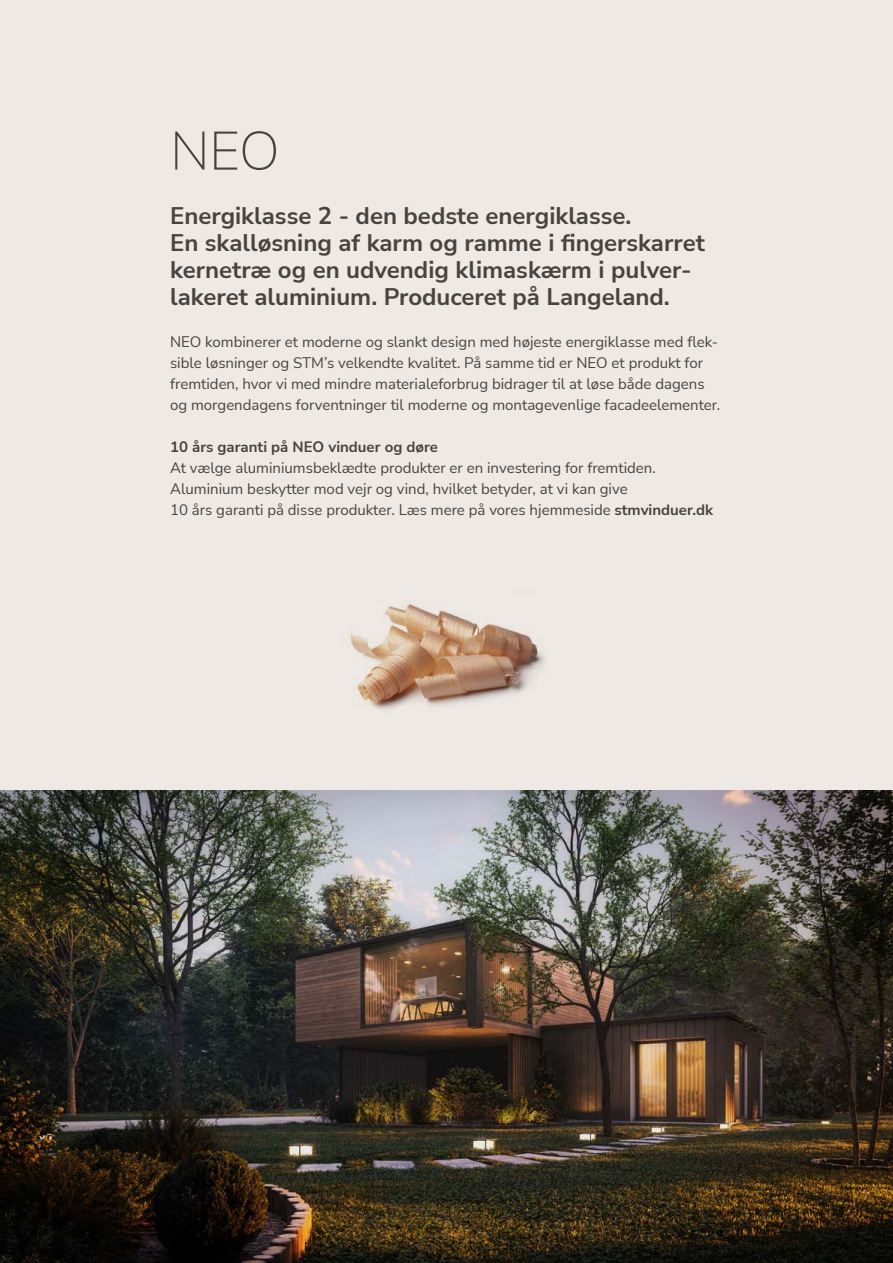
<style>
.page{position:relative;width:893px;height:1263px;background:#eee9e4}
.page>*{position:absolute;margin:0;border:0;box-sizing:border-box;transform-origin:0 0}
.t1{font:200 54px "Nunito Sans";color:#464340}
.t2{font:700 24px/27px "Nunito Sans";color:#464340}
.t3{font:15px/21px "Nunito Sans";color:#464340}
.t4{font:700 15px "Nunito Sans";color:#464340}
.s1{font-weight:700}
</style>
<div class="page">
<img style="left:0;top:791px;width:893px;height:472px">
<img style="left:350px;top:601px;width:196px;height:109px">
<h1 class="t1" style="left:170px;top:114px;width:111px">NEO</h1>
<h2 class="t2" style="left:170px;top:201px;width:536px">Energiklasse 2 - den bedste energiklasse.<br>En skalløsning af karm og ramme i fingerskarret kernetræ og en udvendig klimaskærm i pulver&shy;lakeret aluminium. Produceret på Langeland.</h2>
<p class="t3" style="left:170px;top:330px;width:552px">NEO kombinerer et moderne og slankt design med højeste energiklasse med flek&shy;sible løsninger og STM’s velkendte kvalitet. På samme tid er NEO et produkt for fremtiden, hvor vi med mindre materialeforbrug bidrager til at løse både dagens og morgendagens forventninger til moderne og montagevenlige facadeelementer.</p>
<p class="t4" style="left:170px;top:436px;width:269px">10 års garanti på NEO vinduer og døre</p>
<p class="t3" style="left:170px;top:456px;width:544px">At vælge aluminiumsbeklædte produkter er en investering for fremtiden.<br>Aluminium beskytter mod vejr og vind, hvilket betyder, at vi kan give<br>10 års garanti på disse produkter. Læs mere på vores hjemmeside <span class="s1">stmvinduer.dk</span></p>
</div>
